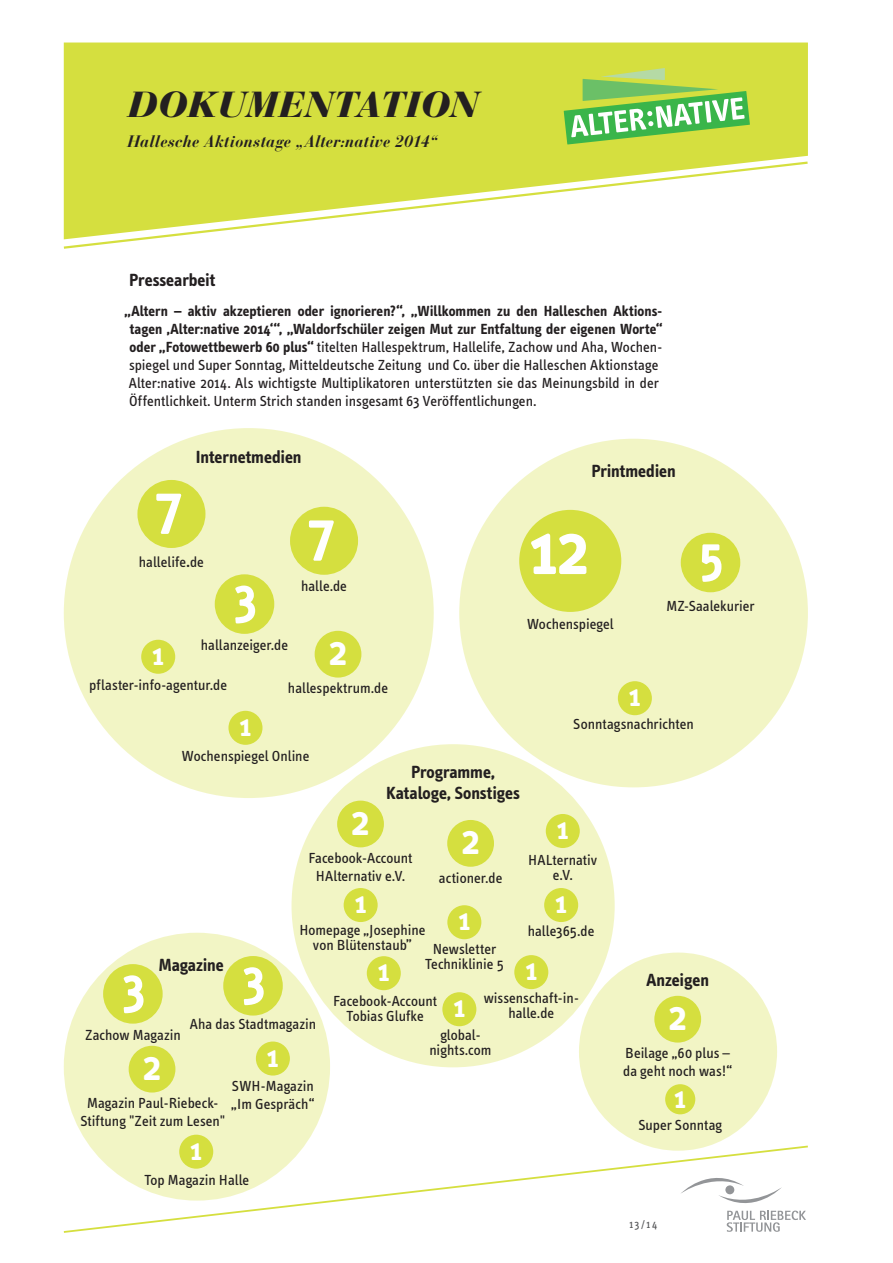
<style>
.page{position:relative;width:893px;height:1263px;background:#fff}
.page>*{position:absolute;margin:0;border:0;box-sizing:border-box;transform-origin:0 0}
.Fließtext{font:700 72px "Info Text";color:#fff}
.Fließtext-2{font:700 60px "Info Text";color:#fff}
.Fließtext-3{font:700 52.5px "Info Text";color:#fff}
.Fließtext-4{font:700 41.25px "Info Text";color:#fff}
.t1{font:italic 900 36px "Bauer Bodoni LT";color:#231f20}
.Fließtext-5{font:700 30px "Info Text";color:#fff}
.Unterüberschrift_2{font:700 18px/21px "Info Text";letter-spacing:-.005em;color:#231f20;text-align:center}
.t2{font:italic 700 16.5px "Bauer Bodoni LT";letter-spacing:.005em;color:#231f20}
.Fließtext-6{font:15px/18px "Info Text";color:#231f20;text-align:center}
.t3{font:11.25px "Info Text";color:#57585a}
.s1{font-weight:700}
.s2{font-size:18px}
</style>
<div class="page">
<div style="left:64px;top:43px;width:744px;height:117px;background:#d5df3f"></div>
<svg style="left:564px;top:68px;width:186px;height:76px"></svg>
<svg style="left:63px;top:1144px;width:745px;height:89px"></svg>
<svg style="left:680px;top:1164px;width:126px;height:68px"></svg>
<svg style="left:63px;top:160px;width:745px;height:89px"></svg>
<div style="left:459px;top:439px;width:349px;height:348px;background:#f2f5c5;border-radius:50%"></div>
<div style="left:519px;top:510px;width:102px;height:102px;background:#d5df3f;border-radius:50%"></div>
<div style="left:681px;top:533px;width:59px;height:59px;background:#d5df3f;border-radius:50%"></div>
<div style="left:618px;top:681px;width:34px;height:34px;background:#d5df3f;border-radius:50%"></div>
<div style="left:64px;top:933px;width:266px;height:267px;background:#f2f5c5;border-radius:50%"></div>
<div style="left:256px;top:1041px;width:34px;height:34px;background:#d5df3f;border-radius:50%"></div>
<div style="left:103px;top:964px;width:60px;height:60px;background:#d5df3f;border-radius:50%"></div>
<div style="left:223px;top:956px;width:60px;height:59px;background:#d5df3f;border-radius:50%"></div>
<div style="left:291px;top:744px;width:324px;height:323px;background:#f2f5c5;border-radius:50%"></div>
<div style="left:514px;top:955px;width:34px;height:34px;background:#d5df3f;border-radius:50%"></div>
<div style="left:447px;top:905px;width:34px;height:34px;background:#d5df3f;border-radius:50%"></div>
<div style="left:367px;top:956px;width:34px;height:34px;background:#d5df3f;border-radius:50%"></div>
<div style="left:344px;top:888px;width:34px;height:34px;background:#d5df3f;border-radius:50%"></div>
<div style="left:546px;top:814px;width:34px;height:34px;background:#d5df3f;border-radius:50%"></div>
<div style="left:337px;top:801px;width:47px;height:46px;background:#d5df3f;border-radius:50%"></div>
<div style="left:544px;top:888px;width:34px;height:34px;background:#d5df3f;border-radius:50%"></div>
<div style="left:447px;top:820px;width:47px;height:47px;background:#d5df3f;border-radius:50%"></div>
<div style="left:442px;top:992px;width:34px;height:34px;background:#d5df3f;border-radius:50%"></div>
<div style="left:64px;top:428px;width:370px;height:370px;background:#f2f5c5;border-radius:50%"></div>
<div style="left:215px;top:574px;width:59px;height:60px;background:#d5df3f;border-radius:50%"></div>
<div style="left:137px;top:480px;width:68px;height:68px;background:#d5df3f;border-radius:50%"></div>
<div style="left:290px;top:507px;width:68px;height:68px;background:#d5df3f;border-radius:50%"></div>
<div style="left:315px;top:631px;width:46px;height:46px;background:#d5df3f;border-radius:50%"></div>
<div style="left:141px;top:640px;width:34px;height:34px;background:#d5df3f;border-radius:50%"></div>
<div style="left:228px;top:711px;width:34px;height:34px;background:#d5df3f;border-radius:50%"></div>
<div style="left:579px;top:952px;width:198px;height:199px;background:#f2f5c5;border-radius:50%"></div>
<div style="left:665px;top:1084px;width:30px;height:30px;background:#d5df3f;border-radius:50%"></div>
<div style="left:654px;top:996px;width:47px;height:46px;background:#d5df3f;border-radius:50%"></div>
<div style="left:179px;top:1135px;width:34px;height:34px;background:#d5df3f;border-radius:50%"></div>
<div style="left:129px;top:1046px;width:46px;height:46px;background:#d5df3f;border-radius:50%"></div>
<h3 class="t1" style="left:128px;top:82px;width:352px">DOKUMENTATION</h3>
<p class="t2" style="left:128px;top:131px;width:312px">Hallesche Aktionstage „Alter:native 2014“</p>
<p class="Unterüberschrift_2" style="left:129px;top:269px;width:88px">Pressearbeit</p>
<p class="Fließtext-6" style="left:124px;top:303px;width:539px;text-align:left"><span class="s1">„Altern – aktiv akzeptieren oder ignorieren?“, „Willkommen zu den Halleschen Aktions&shy;tagen ‚Alter:native 2014‘“, „Waldorfschüler zeigen Mut zur Entfaltung der eigenen Worte“ oder „Fotowettbewerb 60 plus“</span> titelten Hallespektrum, Hallelife, Zachow und Aha, Wochen&shy;spiegel und Super Sonntag, Mitteldeutsche Zeitung und Co. über die Halleschen Aktionstage Alter:native 2014. Als wichtigste Multiplikatoren unterstützten sie das Meinungsbild in der Öffentlichkeit. Unterm Strich standen insgesamt 63 Veröffentlichungen.</p>
<p class="Unterüberschrift_2" style="left:196px;top:446px;width:107px">Internetmedien</p>
<p class="Fließtext-2" style="left:157px;top:473px;width:26px">7</p>
<p class="Fließtext-6" style="left:139px;top:553px;width:67px">hallelife<span class="s2">.</span>de</p>
<p class="Fließtext-2" style="left:309px;top:500px;width:26px">7</p>
<p class="Fließtext-6" style="left:301px;top:578px;width:47px">halle.de</p>
<p class="Fließtext-3" style="left:235px;top:568px;width:23px">3</p>
<p class="Fließtext-6" style="left:201px;top:636px;width:89px">hallanzeiger.de</p>
<p class="Fließtext-4" style="left:329px;top:628px;width:19px">2</p>
<p class="Fließtext-6" style="left:288px;top:680px;width:102px">hallespektrum.de</p>
<p class="Fließtext-5" style="left:152px;top:638px;width:13px">1</p>
<p class="Fließtext-6" style="left:89px;top:676px;width:139px">pflaster-info-agentur.de</p>
<p class="Unterüberschrift_2" style="left:591px;top:461px;width:86px">Printmedien</p>
<p class="Fließtext" style="left:529px;top:509px;width:61px">12</p>
<p class="Fließtext-3" style="left:700px;top:526px;width:24px">5</p>
<p class="Fließtext-6" style="left:527px;top:615px;width:89px">Wochenspiegel</p>
<p class="Fließtext-5" style="left:629px;top:679px;width:13px">1</p>
<p class="Fließtext-6" style="left:666px;top:597px;width:90px">MZ-Saalekurier</p>
<p class="Fließtext-5" style="left:240px;top:709px;width:13px">1</p>
<p class="Fließtext-6" style="left:181px;top:747px;width:129px">Wochenspiegel Online</p>
<p class="Unterüberschrift_2" style="left:386px;top:761px;width:135px">Programme,<br>Kataloge, Sonstiges</p>
<p class="Fließtext-4" style="left:352px;top:798px;width:19px">2</p>
<p class="Fließtext-6" style="left:308px;top:849px;width:106px">Facebook-Account<br>HAlternativ e.V.</p>
<p class="Fließtext-4" style="left:462px;top:817px;width:19px">2</p>
<p class="Fließtext-6" style="left:439px;top:869px;width:65px">actioner.de</p>
<p class="Fließtext-6" style="left:573px;top:715px;width:122px">Sonntagsnachrichten</p>
<p class="Fließtext-5" style="left:557px;top:812px;width:13px">1</p>
<p class="Fließtext-6" style="left:528px;top:853px;width:70px;line-height:15px">HALternativ e.V.</p>
<p class="Fließtext-5" style="left:355px;top:886px;width:13px">1</p>
<p class="Fließtext-6" style="left:299px;top:923px;width:128px;line-height:15px">Homepage „Josephine von Blütenstaub”</p>
<p class="Fließtext-5" style="left:555px;top:886px;width:13px">1</p>
<p class="Fließtext-5" style="left:458px;top:903px;width:13px">1</p>
<p class="Fließtext-6" style="left:433px;top:940px;width:65px">Newsletter</p>
<p class="Fließtext-6" style="left:425px;top:955px;width:80px">Techniklinie 5</p>
<p class="Fließtext-6" style="left:528px;top:922px;width:68px">halle365.de</p>
<p class="Unterüberschrift_2" style="left:159px;top:955px;width:67px">Magazine</p>
<p class="Fließtext-5" style="left:525px;top:953px;width:13px">1</p>
<p class="Fließtext-5" style="left:378px;top:954px;width:13px">1</p>
<p class="Fließtext-6" style="left:333px;top:993px;width:106px;line-height:15px">Facebook-Account<br>Tobias Glufke</p>
<p class="Fließtext-3" style="left:243px;top:949px;width:23px">3</p>
<p class="Fließtext-6" style="left:190px;top:1015px;width:128px">Aha das Stadtmagazin</p>
<p class="Fließtext-3" style="left:123px;top:957px;width:23px">3</p>
<p class="Fließtext-6" style="left:85px;top:1026px;width:97px">Zachow Magazin</p>
<p class="Fließtext-6" style="left:484px;top:991px;width:97px;line-height:15px">wissenschaft-in&shy;halle.de</p>
<p class="Fließtext-5" style="left:453px;top:990px;width:13px">1</p>
<p class="Fließtext-6" style="left:440px;top:1026px;width:42px">global-</p>
<p class="Fließtext-6" style="left:429px;top:1041px;width:64px">nights.com</p>
<p class="Fließtext-5" style="left:267px;top:1039px;width:13px">1</p>
<p class="Fließtext-4" style="left:143px;top:1043px;width:19px">2</p>
<p class="Fließtext-6" style="left:80px;top:1094px;width:146px">Magazin Paul-Riebeck-<br>Stiftung "Zeit zum Lesen"</p>
<p class="Fließtext-6" style="left:232px;top:1077px;width:83px">SWH-Magazin</p>
<p class="Fließtext-6" style="left:231px;top:1095px;width:85px">„Im Gespräch“</p>
<p class="Fließtext-5" style="left:190px;top:1133px;width:13px">1</p>
<p class="Fließtext-6" style="left:144px;top:1171px;width:106px">Top Magazin Halle</p>
<p class="Unterüberschrift_2" style="left:647px;top:970px;width:64px">Anzeigen</p>
<p class="Fließtext-4" style="left:669px;top:993px;width:19px">2</p>
<p class="Fließtext-6" style="left:623px;top:1044px;width:110px;text-align:left">Beilage „60 plus – da geht noch was!“</p>
<p class="Fließtext-5" style="left:674px;top:1081px;width:13px">1</p>
<p class="Fließtext-6" style="left:638px;top:1116px;width:85px">Super Sonntag</p>
<p class="t3" style="left:629px;top:1218px;width:29px">13/14</p>
</div>
